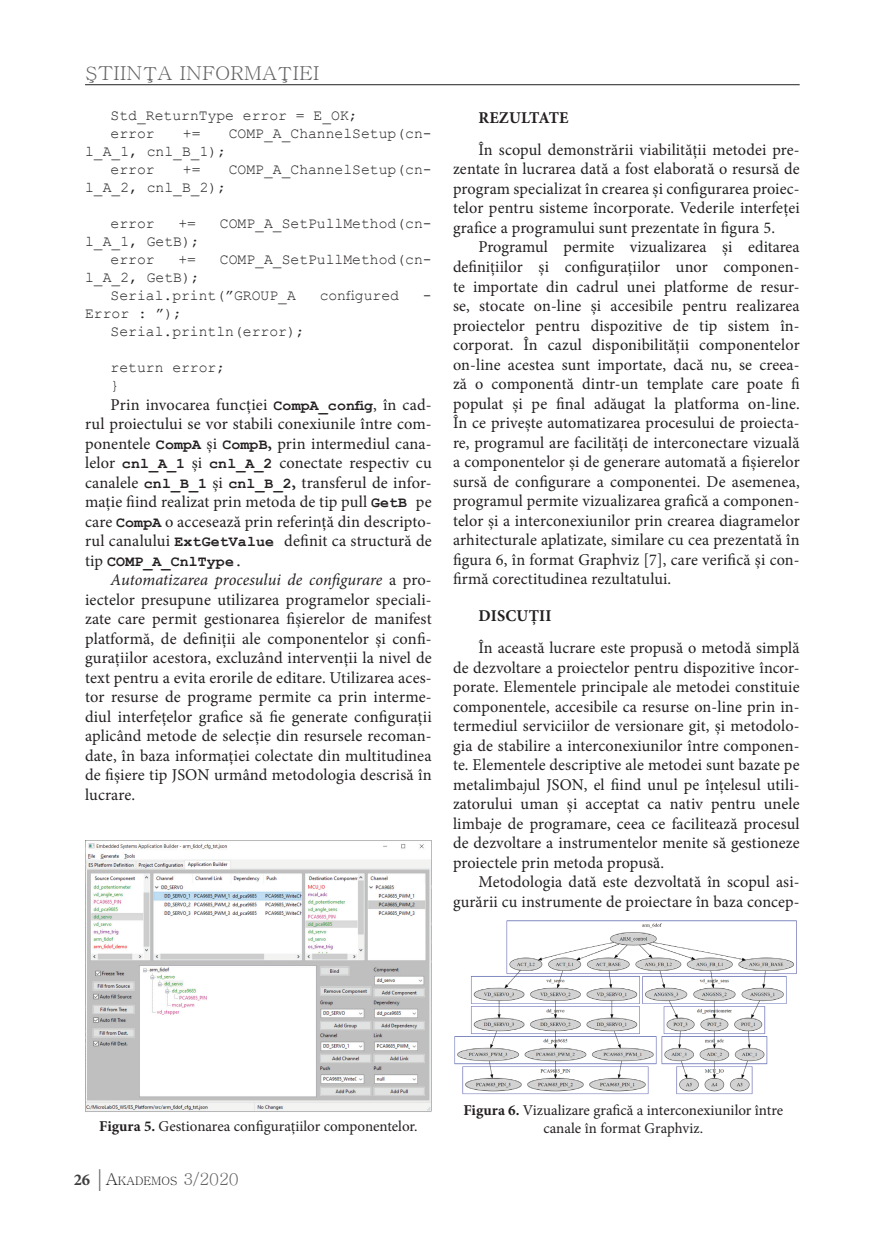
<style>
.page{position:relative;width:872px;height:1234px;background:#fff}
.page>*{position:absolute;margin:0;border:0;box-sizing:border-box;transform-origin:0 0}
.t1{font:19.2px "Batang";color:#636366;scale:1.06 1}
.t2{font:16.5px/19.5px "Minion Pro";letter-spacing:.01em;color:#231f20;text-align:justify}
.t3{font:700 16.5px "Minion Pro";letter-spacing:.01em;color:#231f20}
.t4{font:15px/18px "Courier New";color:#231f20}
.t5{font:15px/18px "Minion Pro";color:#231f20;text-align:center}
.t6{font:700 15px "Courier New";letter-spacing:.01em;color:#231f20}
.t7{font:11.55px "Batang";color:#231f20}
.s1{font-family:"Courier New";font-weight:700;font-size:15px}
.s2{font-weight:700}
.s3{font-family:"Minion Pro";font-weight:400;font-size:16.5px}
.s4{font-weight:400}
.s5{font-style:italic}
.s6{font-family:"Minion Pro";font-weight:700;font-size:16.5px;color:#3e3e3f}
.s7{font-family:"Garamond";font-size:24px;color:#636366}
.s8{font-size:16.5px}
.s9{font-size:16.5px;color:#636366}
</style>
<div class="page">
<hr style="left:85px;top:84px;width:714px;height:1px;background:#231f20">
<img style="left:85px;top:840px;width:347px;height:272px">
<img style="left:454px;top:920px;width:343px;height:174px">
<p class="t1" style="left:85px;top:64px;width:223px">ŞTIINŢA INFORMAŢIEI</p>
<p class="t4" style="left:111px;top:106px;width:248px">Std_ReturnType error = E_OK; error</p>
<p class="t4" style="left:183px;top:124px;width:19px">+=</p>
<p class="t4" style="left:229px;top:124px;width:204px">COMP_A_ChannelSetup(cn-</p>
<p class="t4" style="left:111px;top:142px;width:117px;text-indent:-26px">l_A_1, cnl_B_1); error</p>
<p class="t4" style="left:183px;top:160px;width:19px">+=</p>
<p class="t4" style="left:229px;top:160px;width:204px">COMP_A_ChannelSetup(cn-</p>
<p class="t4" style="left:85px;top:178px;width:143px">l_A_2, cnl_B_2);</p>
<p class="t4" style="left:111px;top:214px;width:46px">error</p>
<p class="t4" style="left:178px;top:214px;width:19px">+=</p>
<p class="t4" style="left:220px;top:214px;width:213px">COMP_A_SetPullMethod(cn-</p>
<p class="t4" style="left:111px;top:232px;width:91px;text-indent:-26px">l_A_1, GetB); error</p>
<p class="t4" style="left:178px;top:250px;width:19px">+=</p>
<p class="t4" style="left:220px;top:250px;width:213px">COMP_A_SetPullMethod(cn-</p>
<p class="t4" style="left:111px;top:268px;width:187px;text-indent:-26px">l_A_2, GetB);<br>Serial.print(”GROUP_A</p>
<p class="t4" style="left:320px;top:286px;width:81px">configured</p>
<p class="t4" style="left:423px;top:286px;width:10px">-</p>
<p class="t4" style="left:111px;top:304px;width:196px;text-indent:-26px">Error : ”);<br>Serial.println(error);</p>
<p class="t4" style="left:111px;top:358px;width:116px">return error; }</p>
<p class="t2" style="left:85px;top:394px;width:348px;text-indent:26px">Prin invocarea funcției <span class="s1">CompA_config</span>, în cad&shy;rul proiectului se vor stabili conexiunile între com&shy;ponentele <span class="s1">CompA</span> și <span class="s1">CompB</span><span class="s2">,</span> prin intermediul cana&shy;lelor <span class="s1">cnl_A_1</span> și <span class="s1">cnl_A_2</span> conectate respectiv cu canalele <span class="s1">cnl_B_1</span> și <span class="s1">cnl_B_2</span><span class="s2">,</span> transferul de infor&shy;mație fiind realizat prin metoda de tip pull <span class="s1">GetB</span> pe care <span class="s1">CompA</span> o accesează prin referință din descripto&shy;rul canalului <span class="s1">ExtGetValue</span> definit ca structură de</p>
<p class="t6" style="left:85px;top:551px;width:159px"><span class="s3">tip</span> COMP_A_CnlType<span class="s4">.</span></p>
<p class="t2" style="left:85px;top:570px;width:348px;text-indent:26px"><span class="s5">Automatizarea procesului de configurare</span> a pro&shy;iectelor presupune utilizarea programelor speciali&shy;zate care permit gestionarea fișierelor de manifest platformă, de definiții ale componentelor și confi&shy;gurațiilor acestora, excluzând intervenții la nivel de text pentru a evita erorile de editare. Utilizarea aces&shy;tor resurse de programe permite ca prin interme&shy;diul interfețelor grafice să fie generate configurații aplicând metode de selecție din resursele recoman&shy;date, în baza informației colectate din multitudinea de fișiere tip JSON urmând metodologia descrisă în lucrare.</p>
<p class="t3" style="left:478px;top:106px;width:92px">REZULTATE</p>
<p class="t2" style="left:453px;top:140px;width:348px;text-indent:26px">În scopul demonstrării viabilității metodei pre&shy;zentate în lucrarea dată a fost elaborată o resursă de program specializat în crearea și configurarea proiec&shy;telor pentru sisteme încorporate. Vederile interfeței grafice a programului sunt prezentate în figura 5.</p>
<p class="t2" style="left:453px;top:237px;width:348px;text-indent:26px">Programul permite vizualizarea și editarea definițiilor și configurațiilor unor componen&shy;te importate din cadrul unei platforme de resur&shy;se, stocate on-line și accesibile pentru realizarea proiectelor pentru dispozitive de tip sistem în&shy;corporat. În cazul disponibilității componentelor on-line acestea sunt importate, dacă nu, se creea&shy;ză o componentă dintr-un template care poate fi populat și pe final adăugat la platforma on-line.<br>În ce privește automatizarea procesului de proiecta&shy;re, programul are facilități de interconectare vizuală a componentelor și de generare automată a fișierelor sursă de configurare a componentei. De asemenea, programul permite vizualizarea grafică a componen&shy;telor și a interconexiunilor prin crearea diagramelor arhitecturale aplatizate, similare cu cea prezentată în figura 6, în format Graphviz [7], care verifică și con&shy;firmă corectitudinea rezultatului.</p>
<p class="t3" style="left:478px;top:603px;width:75px">DISCUȚII</p>
<p class="t2" style="left:453px;top:638px;width:348px;text-indent:26px">În această lucrare este propusă o metodă simplă de dezvoltare a proiectelor pentru dispozitive încor&shy;porate. Elementele principale ale metodei constituie componentele, accesibile ca resurse on-line prin in&shy;termediul serviciilor de versionare git, și metodolo&shy;gia de stabilire a interconexiunilor între componen&shy;te. Elementele descriptive ale metodei sunt bazate pe metalimbajul JSON, el fiind unul pe înțelesul utili&shy;zatorului uman și acceptat ca nativ pentru unele limbaje de programare, ceea ce facilitează procesul de dezvoltare a instrumentelor menite să gestioneze proiectele prin metoda propusă.</p>
<p class="t2" style="left:453px;top:872px;width:348px;text-align:right">Metodologia dată este dezvoltată în scopul asi&shy;gurării cu instrumente de proiectare în baza concep-</p>
<p class="t5" style="left:99px;top:1117px;width:320px"><span class="s2">Figura 5.</span> Gestionarea configurațiilor componentelor.</p>
<p class="t7" style="left:74px;top:1175px;width:167px"><span class="s6">26</span> <span class="s7">|</span><span class="s8">A</span>KADEMOS <span class="s9">3/2020</span></p>
<p class="t5" style="left:463px;top:1101px;width:321px"><span class="s2">Figura 6.</span> Vizualizare grafică a interconexiunilor între canale în format Graphviz.</p>
</div>
